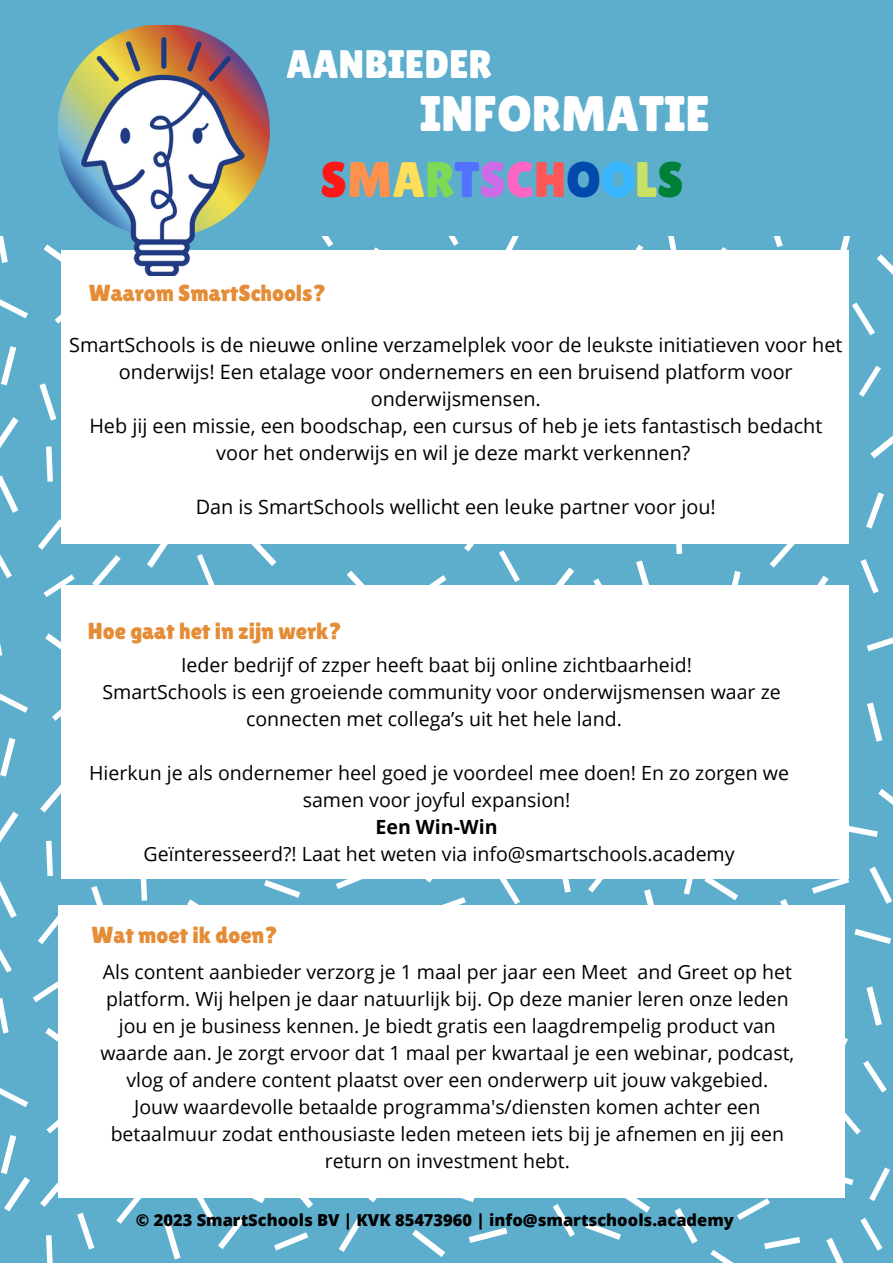
<style>
.page{position:relative;width:893px;height:1264px;background:#fff}
.page>*{position:absolute;margin:0;border:0;box-sizing:border-box;transform-origin:0 0}
.t1{font:49.95px "Lilita One";color:#ff1616}
.t2{font:49.95px "Lilita One";color:#fff}
.t3{font:39.75px "Lilita One";color:#fff}
.t4{font:23.1px "Lilita One";color:#e58c37}
.t5{font:19.8px/27px "Open Sans";color:#000;text-align:center}
.t6{font:19.5px/27px "Open Sans";color:#000;text-align:center}
.t7{font:700 19.5px "Open Sans";color:#000}
.t8{font:800 16.5px "Open Sans";color:#000}
.s1{color:#ff914d}
.s2{color:#ffde59}
.s3{color:#7ed957}
.s4{color:#5271ff}
.s5{color:#cb6ce6}
.s6{color:#ff66c4}
.s7{color:#ff5757}
.s8{color:#004aad}
.s9{color:#38b6ff}
.s10{color:#c9e265}
.s11{color:#008037}
</style>
<div class="page">
<div style="left:0;top:0;width:892px;height:1262px;background:#5daecc"></div>
<svg style="left:0;top:236px;width:8px;height:27px"></svg>
<svg style="left:38px;top:519px;width:26px;height:31px"></svg>
<svg style="left:0;top:643px;width:2px;height:13px"></svg>
<svg style="left:0;top:417px;width:18px;height:31px"></svg>
<svg style="left:55px;top:314px;width:6px;height:10px"></svg>
<svg style="left:867px;top:702px;width:15px;height:39px"></svg>
<svg style="left:802px;top:575px;width:26px;height:11px"></svg>
<svg style="left:866px;top:492px;width:17px;height:36px"></svg>
<svg style="left:593px;top:578px;width:22px;height:8px"></svg>
<svg style="left:675px;top:543px;width:7px;height:11px"></svg>
<svg style="left:876px;top:254px;width:16px;height:20px"></svg>
<svg style="left:773px;top:236px;width:9px;height:11px"></svg>
<svg style="left:644px;top:889px;width:10px;height:16px"></svg>
<svg style="left:674px;top:1208px;width:23px;height:35px"></svg>
<svg style="left:764px;top:1237px;width:36px;height:12px"></svg>
<svg style="left:38px;top:915px;width:20px;height:29px"></svg>
<svg style="left:0;top:811px;width:18px;height:32px"></svg>
<svg style="left:412px;top:1229px;width:33px;height:27px"></svg>
<svg style="left:339px;top:1218px;width:23px;height:33px"></svg>
<svg style="left:52px;top:709px;width:9px;height:11px"></svg>
<svg style="left:415px;top:575px;width:31px;height:11px"></svg>
<svg style="left:187px;top:899px;width:12px;height:6px"></svg>
<svg style="left:45px;top:1028px;width:13px;height:14px"></svg>
<svg style="left:860px;top:1218px;width:22px;height:32px"></svg>
<svg style="left:863px;top:1060px;width:23px;height:32px"></svg>
<svg style="left:46px;top:1235px;width:7px;height:27px"></svg>
<svg style="left:0;top:1088px;width:28px;height:19px"></svg>
<svg style="left:164px;top:1220px;width:16px;height:39px"></svg>
<svg style="left:264px;top:880px;width:36px;height:17px"></svg>
<svg style="left:780px;top:899px;width:9px;height:6px"></svg>
<svg style="left:848px;top:824px;width:29px;height:13px"></svg>
<svg style="left:442px;top:897px;width:24px;height:8px"></svg>
<svg style="left:44px;top:244px;width:14px;height:16px"></svg>
<svg style="left:1px;top:346px;width:15px;height:39px"></svg>
<svg style="left:44px;top:574px;width:31px;height:23px"></svg>
<svg style="left:499px;top:550px;width:21px;height:32px"></svg>
<svg style="left:769px;top:543px;width:27px;height:24px"></svg>
<svg style="left:860px;top:559px;width:18px;height:34px"></svg>
<svg style="left:668px;top:236px;width:11px;height:15px"></svg>
<svg style="left:197px;top:554px;width:17px;height:32px"></svg>
<svg style="left:468px;top:1227px;width:39px;height:15px"></svg>
<svg style="left:585px;top:1222px;width:36px;height:17px"></svg>
<svg style="left:0;top:738px;width:15px;height:38px"></svg>
<svg style="left:0;top:998px;width:9px;height:35px"></svg>
<svg style="left:368px;top:1197px;width:28px;height:5px"></svg>
<svg style="left:300px;top:585px;width:15px;height:1px"></svg>
<svg style="left:844px;top:1106px;width:16px;height:28px"></svg>
<svg style="left:448px;top:236px;width:10px;height:10px"></svg>
<svg style="left:704px;top:878px;width:34px;height:22px"></svg>
<svg style="left:588px;top:878px;width:25px;height:14px"></svg>
<svg style="left:0;top:475px;width:18px;height:38px"></svg>
<svg style="left:40px;top:383px;width:16px;height:37px"></svg>
<svg style="left:727px;top:571px;width:13px;height:15px"></svg>
<svg style="left:546px;top:567px;width:28px;height:19px"></svg>
<svg style="left:92px;top:555px;width:29px;height:31px"></svg>
<svg style="left:703px;top:1197px;width:84px;height:22px"></svg>
<svg style="left:614px;top:1197px;width:36px;height:15px"></svg>
<svg style="left:0;top:949px;width:12px;height:23px"></svg>
<svg style="left:40px;top:784px;width:21px;height:28px"></svg>
<svg style="left:140px;top:878px;width:7px;height:22px"></svg>
<svg style="left:826px;top:1238px;width:17px;height:24px"></svg>
<svg style="left:844px;top:1036px;width:4px;height:35px"></svg>
<svg style="left:353px;top:247px;width:27px;height:4px"></svg>
<svg style="left:47px;top:1120px;width:11px;height:13px"></svg>
<svg style="left:116px;top:1197px;width:26px;height:26px"></svg>
<svg style="left:869px;top:866px;width:23px;height:37px"></svg>
<svg style="left:425px;top:878px;width:22px;height:4px"></svg>
<svg style="left:0;top:554px;width:12px;height:24px"></svg>
<svg style="left:46px;top:446px;width:7px;height:35px"></svg>
<svg style="left:0;top:299px;width:28px;height:19px"></svg>
<svg style="left:147px;top:543px;width:26px;height:25px"></svg>
<svg style="left:464px;top:543px;width:26px;height:8px"></svg>
<svg style="left:848px;top:302px;width:32px;height:95px"></svg>
<svg style="left:870px;top:436px;width:22px;height:22px"></svg>
<svg style="left:636px;top:560px;width:16px;height:26px"></svg>
<svg style="left:835px;top:236px;width:16px;height:33px"></svg>
<svg style="left:719px;top:247px;width:35px;height:4px"></svg>
<svg style="left:621px;top:245px;width:22px;height:6px"></svg>
<svg style="left:683px;top:878px;width:14px;height:16px"></svg>
<svg style="left:710px;top:1250px;width:22px;height:12px"></svg>
<svg style="left:553px;top:1204px;width:22px;height:32px"></svg>
<svg style="left:45px;top:633px;width:16px;height:17px"></svg>
<svg style="left:0;top:881px;width:17px;height:37px"></svg>
<svg style="left:33px;top:981px;width:25px;height:21px"></svg>
<svg style="left:46px;top:840px;width:7px;height:36px"></svg>
<svg style="left:0;top:693px;width:28px;height:19px"></svg>
<svg style="left:440px;top:1197px;width:34px;height:5px"></svg>
<svg style="left:284px;top:1197px;width:29px;height:11px"></svg>
<svg style="left:274px;top:1232px;width:34px;height:18px"></svg>
<svg style="left:222px;top:543px;width:104px;height:23px"></svg>
<svg style="left:346px;top:570px;width:31px;height:16px"></svg>
<svg style="left:91px;top:886px;width:12px;height:19px"></svg>
<svg style="left:1px;top:1135px;width:29px;height:76px"></svg>
<svg style="left:869px;top:1167px;width:20px;height:34px"></svg>
<svg style="left:844px;top:1170px;width:9px;height:15px"></svg>
<svg style="left:866px;top:986px;width:15px;height:39px"></svg>
<svg style="left:498px;top:236px;width:20px;height:15px"></svg>
<svg style="left:321px;top:236px;width:12px;height:11px"></svg>
<svg style="left:40px;top:1182px;width:29px;height:24px"></svg>
<svg style="left:77px;top:1212px;width:17px;height:37px"></svg>
<svg style="left:194px;top:1197px;width:71px;height:52px"></svg>
<svg style="left:336px;top:878px;width:34px;height:11px"></svg>
<svg style="left:854px;top:929px;width:37px;height:15px"></svg>
<svg style="left:811px;top:876px;width:38px;height:17px"></svg>
<svg style="left:867px;top:637px;width:25px;height:14px"></svg>
<svg style="left:878px;top:789px;width:14px;height:15px"></svg>
<svg style="left:558px;top:878px;width:12px;height:14px"></svg>
<svg style="left:496px;top:878px;width:24px;height:26px"></svg>
<div style="left:799px;top:586px;width:49px;height:292px;background:#fff"></div>
<div style="left:110px;top:586px;width:689px;height:292px;background:#fff"></div>
<div style="left:61px;top:586px;width:49px;height:292px;background:#fff"></div>
<div style="left:799px;top:251px;width:49px;height:292px;background:#fff"></div>
<div style="left:110px;top:251px;width:689px;height:292px;background:#fff"></div>
<div style="left:61px;top:251px;width:49px;height:292px;background:#fff"></div>
<div style="left:796px;top:905px;width:48px;height:292px;background:#fff"></div>
<div style="left:106px;top:905px;width:690px;height:292px;background:#fff"></div>
<div style="left:58px;top:905px;width:48px;height:292px;background:#fff"></div>
<img style="left:58px;top:26px;width:212px;height:249px">
<h2 class="t3" style="left:286px;top:41px;width:207px">AANBIEDER</h2>
<h1 class="t2" style="left:419px;top:85px;width:292px">INFORMATIE</h1>
<h1 class="t1" style="left:320px;top:151px;width:364px">S<span class="s1">M</span><span class="s2">A</span><span class="s3">R</span><span class="s4">T</span><span class="s5">S</span><span class="s6">C</span><span class="s7">H</span><span class="s8">O</span><span class="s9">O</span><span class="s10">L</span><span class="s11">S</span></h1>
<p class="t4" style="left:89px;top:279px;width:239px">Waarom SmartSchools?</p>
<p class="t5" style="left:69px;top:331px;width:774px">SmartSchools is de nieuwe online verzamelplek voor de leukste initiatieven voor het onderwijs! Een etalage voor ondernemers en een bruisend platform voor onderwijsmensen.<br>Heb jij een missie, een boodschap, een cursus of heb je iets fantastisch bedacht voor het onderwijs en wil je deze markt verkennen?</p>
<p class="t5" style="left:196px;top:493px;width:521px">Dan is SmartSchools wellicht een leuke partner voor jou!</p>
<p class="t4" style="left:88px;top:617px;width:255px">Hoe gaat het in zijn werk?</p>
<p class="t6" style="left:181px;top:651px;width:512px">Ieder bedrijf of zzper heeft baat bij online zichtbaarheid!</p>
<p class="t6" style="left:102px;top:678px;width:679px">SmartSchools is een groeiende community voor onderwijsmensen waar ze</p>
<p class="t6" style="left:246px;top:705px;width:377px">connecten met collega’s uit het hele land.</p>
<p class="t6" style="left:89px;top:759px;width:701px">Hierkun je als ondernemer heel goed je voordeel mee doen! En zo zorgen we samen voor joyful expansion!</p>
<p class="t7" style="left:375px;top:813px;width:124px">Een Win-Win</p>
<p class="t6" style="left:143px;top:840px;width:592px">Geïnteresseerd?! Laat het weten via info@smartschools.academy</p>
<p class="t4" style="left:91px;top:921px;width:188px">Wat moet ik doen?</p>
<p class="t6" style="left:100px;top:958px;width:695px">Als content aanbieder verzorg je 1 maal per jaar een Meet and Greet op het platform. Wij helpen je daar natuurlijk bij. Op deze manier leren onze leden jou en je business kennen. Je biedt gratis een laagdrempelig product van waarde aan. Je zorgt ervoor dat 1 maal per kwartaal je een webinar, podcast, vlog of andere content plaatst over een onderwerp uit jouw vakgebied.<br>Jouw waardevolle betaalde programma's/diensten komen achter een betaalmuur zodat enthousiaste leden meteen iets bij je afnemen en jij een return on investment hebt.</p>
<p class="t8" style="left:136px;top:1208px;width:599px">© 2023 SmartSchools BV | KVK 85473960 | info@smartschools.academy</p>
</div>
